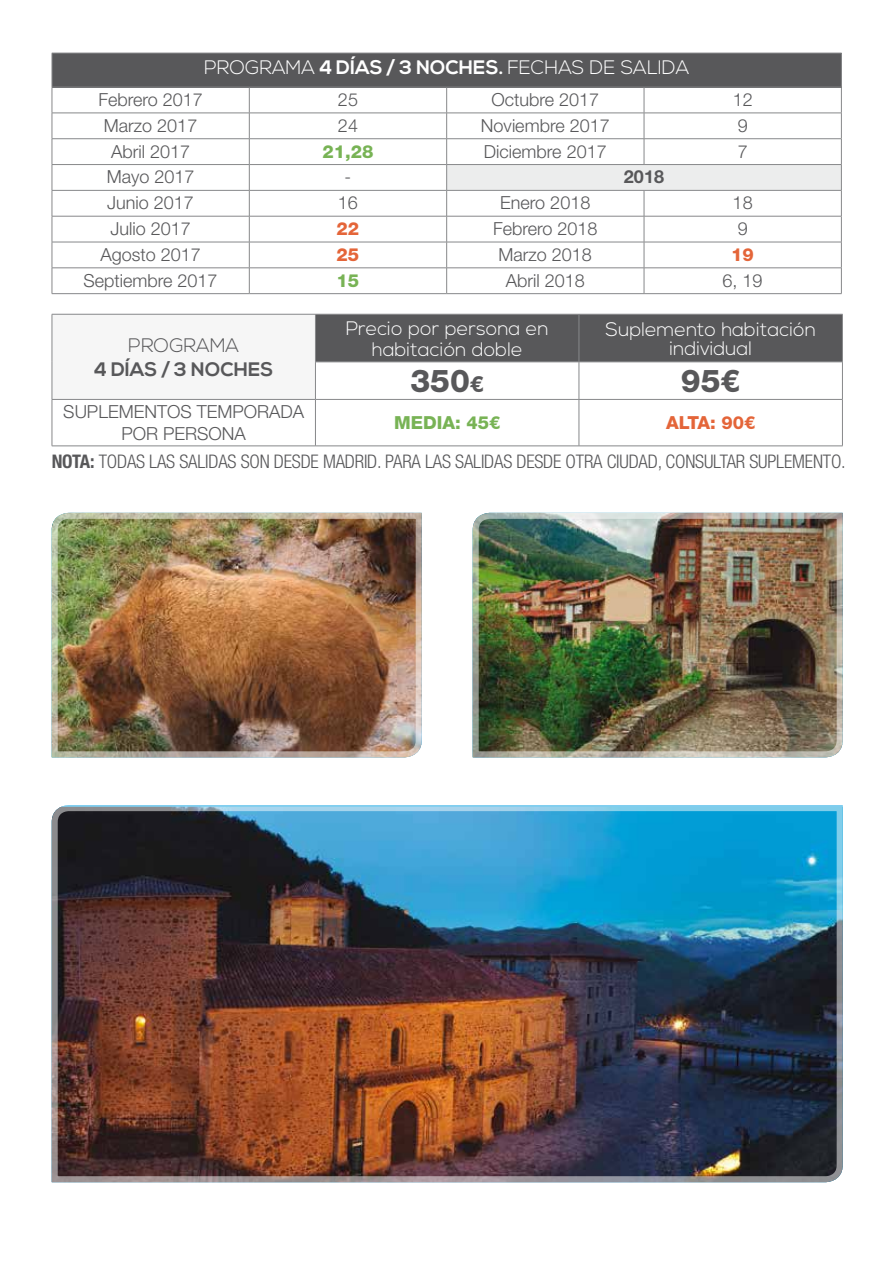
<style>
.page{position:relative;width:893px;height:1263px;background:#fff}
.page>*{position:absolute;margin:0;border:0;box-sizing:border-box;transform-origin:0 0}
.t1{font:800 31.5px "Helvetica Neue LT Std";color:#58585a}
.t2{font:300 19.5px/21px "Nexa";color:#fff;text-align:center}
.t3{font:700 19.5px "Nexa";letter-spacing:.005em;color:#58585a}
.t4{font:300 19.5px "Nexa";color:#58585a}
.t5{font:300 condensed 18.75px "Helvetica Neue LT Std";letter-spacing:-.01em;color:#58585a}
.t6{font:300 18px/21.6px "Helvetica Neue LT Std";color:#58585a;text-align:center}
.t7{font:800 18px "Helvetica Neue LT Std";color:#78b355}
.t8{font:800 18px "Helvetica Neue LT Std";color:#e46539}
.t9{font:700 18px "Helvetica Neue LT Std";color:#58585a}
.s1{font-weight:700}
.s2{font-size:22.5px}
</style>
<div class="page">
<img style="left:51px;top:805px;width:792px;height:378px">
<img style="left:51px;top:512px;width:371px;height:246px">
<img style="left:472px;top:512px;width:371px;height:246px">
<div style="left:52px;top:53px;width:789px;height:34px;background:#58585a"></div>
<div style="left:447px;top:165px;width:394px;height:25px;background:#eceded"></div>
<hr style="left:52px;top:53px;width:197px;height:1px;background:#87888a">
<hr style="left:52px;top:53px;width:1px;height:34px;background:#87888a">
<hr style="left:249px;top:53px;width:198px;height:1px;background:#87888a">
<hr style="left:447px;top:53px;width:197px;height:1px;background:#87888a">
<hr style="left:644px;top:53px;width:198px;height:1px;background:#87888a">
<hr style="left:841px;top:53px;width:1px;height:34px;background:#87888a">
<hr style="left:52px;top:87px;width:197px;height:1px;background:#87888a">
<hr style="left:249px;top:87px;width:198px;height:1px;background:#87888a">
<hr style="left:447px;top:87px;width:197px;height:1px;background:#87888a">
<hr style="left:644px;top:87px;width:198px;height:1px;background:#87888a">
<hr style="left:52px;top:113px;width:197px;height:1px;background:#87888a">
<hr style="left:249px;top:113px;width:198px;height:1px;background:#87888a">
<hr style="left:447px;top:113px;width:197px;height:1px;background:#87888a">
<hr style="left:644px;top:113px;width:198px;height:1px;background:#87888a">
<hr style="left:52px;top:138px;width:197px;height:1px;background:#87888a">
<hr style="left:249px;top:138px;width:198px;height:1px;background:#87888a">
<hr style="left:447px;top:138px;width:197px;height:1px;background:#87888a">
<hr style="left:644px;top:138px;width:198px;height:1px;background:#87888a">
<svg style="left:644px;top:87px;width:1px;height:77px"></svg>
<hr style="left:52px;top:164px;width:197px;height:1px;background:#87888a">
<hr style="left:249px;top:164px;width:198px;height:1px;background:#87888a">
<hr style="left:447px;top:164px;width:197px;height:1px;background:#87888a">
<hr style="left:644px;top:164px;width:198px;height:1px;background:#87888a">
<hr style="left:52px;top:190px;width:197px;height:1px;background:#87888a">
<hr style="left:249px;top:190px;width:198px;height:1px;background:#87888a">
<hr style="left:447px;top:190px;width:197px;height:1px;background:#87888a">
<hr style="left:644px;top:190px;width:198px;height:1px;background:#87888a">
<hr style="left:52px;top:216px;width:197px;height:1px;background:#87888a">
<hr style="left:249px;top:216px;width:198px;height:1px;background:#87888a">
<hr style="left:447px;top:216px;width:197px;height:1px;background:#87888a">
<hr style="left:644px;top:216px;width:198px;height:1px;background:#87888a">
<hr style="left:52px;top:242px;width:197px;height:1px;background:#87888a">
<hr style="left:249px;top:242px;width:198px;height:1px;background:#87888a">
<hr style="left:447px;top:242px;width:197px;height:1px;background:#87888a">
<hr style="left:644px;top:242px;width:198px;height:1px;background:#87888a">
<hr style="left:52px;top:268px;width:197px;height:1px;background:#87888a">
<svg style="left:52px;top:87px;width:1px;height:206px"></svg>
<hr style="left:249px;top:268px;width:198px;height:1px;background:#87888a">
<svg style="left:249px;top:87px;width:1px;height:206px"></svg>
<hr style="left:447px;top:268px;width:197px;height:1px;background:#87888a">
<svg style="left:446px;top:87px;width:1px;height:206px"></svg>
<hr style="left:644px;top:268px;width:198px;height:1px;background:#87888a">
<svg style="left:644px;top:191px;width:1px;height:102px"></svg>
<svg style="left:841px;top:87px;width:1px;height:206px"></svg>
<hr style="left:52px;top:293px;width:197px;height:1px;background:#87888a">
<hr style="left:249px;top:293px;width:198px;height:1px;background:#87888a">
<hr style="left:447px;top:293px;width:197px;height:1px;background:#87888a">
<hr style="left:644px;top:293px;width:198px;height:1px;background:#87888a">
<div style="left:52px;top:314px;width:263px;height:85px;background:#f6f6f6"></div>
<div style="left:316px;top:315px;width:526px;height:47px;background:#58585a"></div>
<hr style="left:52px;top:314px;width:263px;height:1px;background:#87888a">
<hr style="left:52px;top:314px;width:1px;height:48px;background:#87888a">
<hr style="left:315px;top:314px;width:264px;height:1px;background:#87888a">
<hr style="left:315px;top:314px;width:1px;height:48px;background:#87888a">
<hr style="left:579px;top:314px;width:264px;height:1px;background:#87888a">
<hr style="left:579px;top:314px;width:1px;height:48px;background:#87888a">
<hr style="left:842px;top:314px;width:1px;height:48px;background:#87888a">
<hr style="left:52px;top:362px;width:1px;height:37px;background:#87888a">
<hr style="left:315px;top:362px;width:264px;height:1px;background:#87888a">
<hr style="left:315px;top:362px;width:1px;height:37px;background:#87888a">
<hr style="left:579px;top:362px;width:264px;height:1px;background:#87888a">
<hr style="left:579px;top:362px;width:1px;height:37px;background:#87888a">
<hr style="left:842px;top:362px;width:1px;height:37px;background:#87888a">
<hr style="left:52px;top:399px;width:263px;height:1px;background:#87888a">
<hr style="left:52px;top:400px;width:1px;height:46px;background:#87888a">
<hr style="left:315px;top:399px;width:264px;height:1px;background:#87888a">
<hr style="left:315px;top:400px;width:1px;height:46px;background:#87888a">
<hr style="left:579px;top:399px;width:264px;height:1px;background:#87888a">
<hr style="left:579px;top:400px;width:1px;height:46px;background:#87888a">
<hr style="left:842px;top:400px;width:1px;height:46px;background:#87888a">
<hr style="left:52px;top:446px;width:263px;height:1px;background:#87888a">
<hr style="left:315px;top:446px;width:264px;height:1px;background:#87888a">
<hr style="left:579px;top:446px;width:264px;height:1px;background:#87888a">
<p class="t2" style="left:204px;top:57px;width:487px">PROGRAMA <span class="s1">4 DÍAS / 3 NOCHES.</span> FECHAS DE SALIDA</p>
<p class="t6" style="left:98px;top:88px;width:106px">Febrero 2017</p>
<p class="t6" style="left:338px;top:88px;width:22px">25</p>
<p class="t6" style="left:491px;top:88px;width:109px">Octubre 2017</p>
<p class="t6" style="left:733px;top:88px;width:22px">12</p>
<p class="t6" style="left:104px;top:114px;width:95px">Marzo 2017</p>
<p class="t6" style="left:338px;top:114px;width:22px">24</p>
<p class="t6" style="left:481px;top:114px;width:130px">Noviembre 2017</p>
<p class="t6" style="left:738px;top:114px;width:12px">9</p>
<p class="t6" style="left:111px;top:140px;width:81px">Abril 2017</p>
<p class="t7" style="left:322px;top:140px;width:53px">21,28</p>
<p class="t6" style="left:484px;top:140px;width:124px">Diciembre 2017</p>
<p class="t6" style="left:738px;top:140px;width:12px">7</p>
<p class="t6" style="left:107px;top:166px;width:89px">Mayo 2017</p>
<p class="t6" style="left:345px;top:166px;width:8px">-</p>
<p class="t9" style="left:624px;top:166px;width:42px">2018</p>
<p class="t6" style="left:107px;top:192px;width:88px">Junio 2017</p>
<p class="t6" style="left:338px;top:192px;width:22px">16</p>
<p class="t6" style="left:500px;top:192px;width:92px">Enero 2018</p>
<p class="t6" style="left:733px;top:192px;width:22px">18</p>
<p class="t6" style="left:110px;top:217px;width:82px">Julio 2017</p>
<p class="t8" style="left:337px;top:218px;width:24px">22</p>
<p class="t6" style="left:493px;top:217px;width:106px">Febrero 2018</p>
<p class="t6" style="left:738px;top:217px;width:12px">9</p>
<p class="t6" style="left:100px;top:243px;width:102px">Agosto 2017</p>
<p class="t8" style="left:337px;top:244px;width:24px">25</p>
<p class="t6" style="left:499px;top:243px;width:95px">Marzo 2018</p>
<p class="t8" style="left:731px;top:244px;width:24px">19</p>
<p class="t6" style="left:84px;top:269px;width:136px">Septiembre 2017</p>
<p class="t7" style="left:337px;top:269px;width:24px">15</p>
<p class="t6" style="left:506px;top:269px;width:81px">Abril 2018</p>
<p class="t6" style="left:723px;top:269px;width:42px">6, 19</p>
<p class="t4" style="left:128px;top:335px;width:112px">PROGRAMA</p>
<p class="t3" style="left:94px;top:358px;width:181px">4 DÍAS / 3 NOCHES</p>
<p class="t2" style="left:346px;top:319px;width:204px">Precio por persona en habitación doble</p>
<p class="t2" style="left:605px;top:320px;width:212px;line-height:19.5px">Suplemento habitación individual</p>
<h1 class="t1" style="left:410px;top:362px;width:75px">350<span class="s2">€</span></h1>
<h1 class="t1" style="left:681px;top:362px;width:61px">95€</h1>
<p class="t6" style="left:63px;top:401px;width:242px">SUPLEMENTOS TEMPORADA<br>POR PERSONA</p>
<p class="t7" style="left:394px;top:412px;width:108px">MEDIA: 45€</p>
<p class="t8" style="left:666px;top:412px;width:91px">ALTA: 90€</p>
<p class="t5" style="left:52px;top:451px;width:795px"><span class="s1">NOTA:</span> TODAS LAS SALIDAS SON DESDE MADRID. PARA LAS SALIDAS DESDE OTRA CIUDAD, CONSULTAR SUPLEMENTO.</p>
</div>
